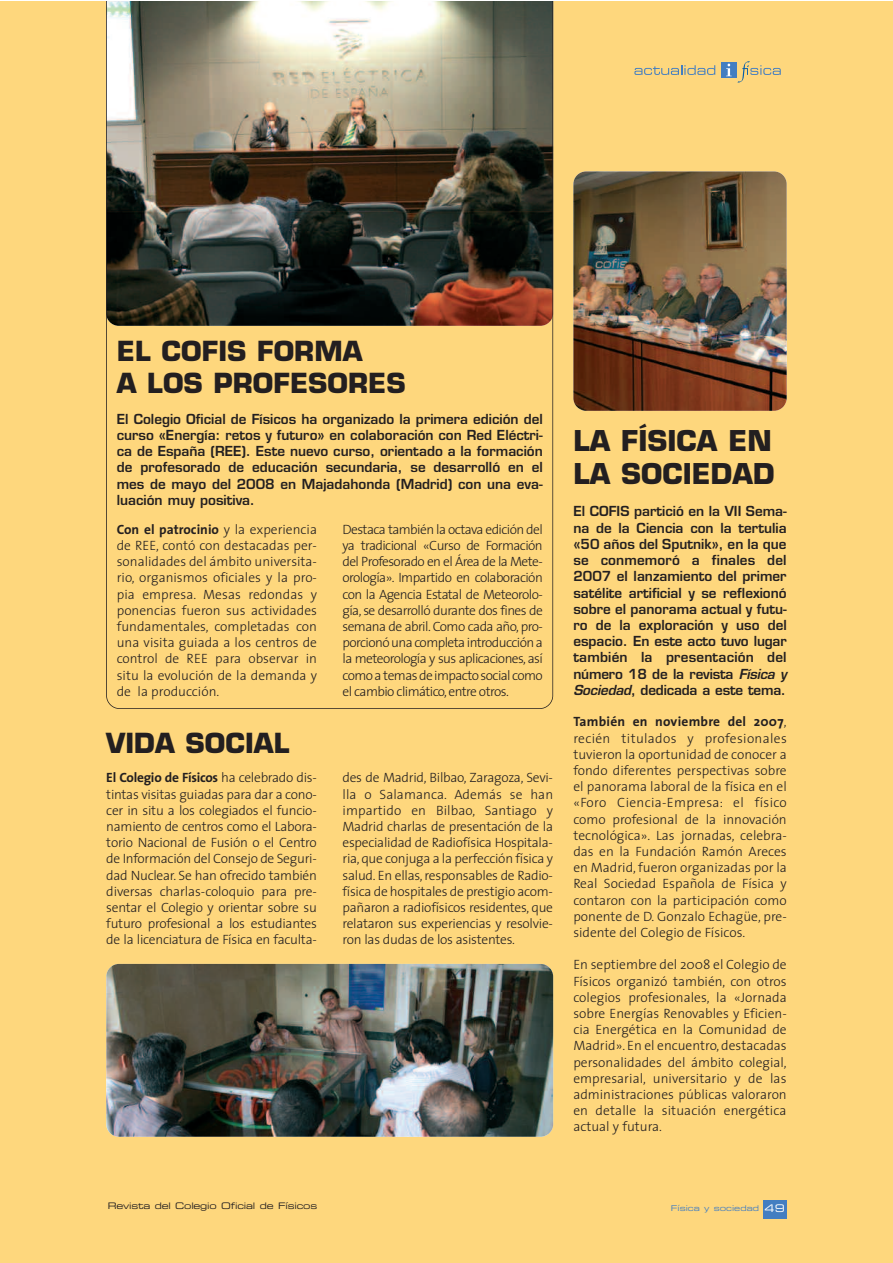
<style>
.page{position:relative;width:893px;height:1263px;background:#fff}
.page>*{position:absolute;margin:0;border:0;box-sizing:border-box;transform-origin:0 0}
.t1{font:700 27.9px/33.6px "Eurostile";color:#231f20}
.t2{font:700 27px/32.4px "Eurostile";color:#231f20}
.t3{font:300 13.5px/16.2px "The Sans";letter-spacing:-.02em;color:#231f20;text-align:justify}
.t4{font:600 13.5px/16.2px "Eurostile";color:#231f20;text-align:justify}
.t5{font:9px "Eurostile Extended Two";letter-spacing:-.02em;color:#231f20}
.t6{font:7.95px "Eurostile Extended Two";color:#437ec1}
.s1{font-weight:700}
.s2{font-style:italic}
.s3{font-size:10.5px;color:#fff}
</style>
<div class="page">
<div style="left:0;top:1px;width:892px;height:1262px;background:#fed77d"></div>
<div style="left:763px;top:1200px;width:24px;height:19px;background:#437ec1"></div>
<img style="left:106px;top:964px;width:447px;height:173px">
<img style="left:573px;top:171px;width:214px;height:240px">
<svg style="left:634px;top:65px;width:81px;height:10px"></svg>
<div style="left:721px;top:62px;width:15px;height:16px;background:#437ec1"></div>
<svg style="left:726px;top:61px;width:55px;height:21px"></svg>
<img style="left:106px;top:1px;width:447px;height:708px">
<h2 class="t2" style="left:117px;top:337px;width:290px">EL COFIS FORMA<br>A LOS PROFESORES</h2>
<p class="t4" style="left:117px;top:412px;width:428px">El Colegio Oficial de Físicos ha organizado la primera edición del curso «Energía: retos y futuro» en colaboración con Red Eléctri&shy;ca de España (REE). Este nuevo curso, orientado a la formación de profesorado de educación secundaria, se desarrolló en el mes de mayo del 2008 en Majadahonda (Madrid) con una eva&shy;luación muy positiva.</p>
<p class="t3" style="left:117px;top:522px;width:202px"><span class="s1">Con el patrocinio</span> y la experiencia de REE, contó con destacadas per&shy;sonalidades del ámbito universita&shy;rio, organismos oficiales y la pro&shy;pia empresa. Mesas redondas y ponencias fueron sus actividades fundamentales, completadas con una visita guiada a los centros de control de REE para observar in situ la evolución de la demanda y de la producción.</p>
<p class="t3" style="left:342px;top:522px;width:202px">Destaca también la octava edición del ya tradicional «Curso de Formación del Profesorado en el Área de la Mete&shy;orología». Impartido en colaboración con la Agencia Estatal de Meteorolo&shy;gía, se desarrolló durante dos fines de semana de abril. Como cada año, pro&shy;porcionó una completa introducción a la meteorología y sus aplicaciones, así como a temas de impacto social como el cambio climático,entre otros.</p>
<h2 class="t2" style="left:106px;top:730px;width:185px">VIDA SOCIAL</h2>
<p class="t3" style="left:106px;top:771px;width:212px"><span class="s1">El Colegio de Físicos</span> ha celebrado dis&shy;tintas visitas guiadas para dar a cono&shy;cer in situ a los colegiados el funcio&shy;namiento de centros como el Labora&shy;torio Nacional de Fusión o el Centro de Información del Consejo de Seguri&shy;dad Nuclear. Se han ofrecido también diversas charlas-coloquio para pre&shy;sentar el Colegio y orientar sobre su futuro profesional a los estudiantes de la licenciatura de Física en faculta-</p>
<p class="t3" style="left:342px;top:771px;width:212px">des de Madrid, Bilbao, Zaragoza, Sevi&shy;lla o Salamanca. Además se han impartido en Bilbao, Santiago y Madrid charlas de presentación de la especialidad de Radiofísica Hospitala&shy;ria, que conjuga a la perfección física y salud. En ellas, responsables de Radio&shy;física de hospitales de prestigio acom&shy;pañaron a radiofísicos residentes, que relataron sus experiencias y resolvie&shy;ron las dudas de los asistentes.</p>
<h1 class="t1" style="left:573px;top:427px;width:203px">LA FÍSICA EN<br>LA SOCIEDAD</h1>
<p class="t4" style="left:573px;top:505px;width:215px">El COFIS partició en la VII Sema&shy;na de la Ciencia con la tertulia «50 años del Sputnik», en la que se conmemoró a finales del 2007 el lanzamiento del primer satélite artificial y se reflexionó sobre el panorama actual y futu&shy;ro de la exploración y uso del espacio. En este acto tuvo lugar también la presentación del número 18 de la revista <span class="s2">Física y Sociedad</span>, dedicada a este tema.</p>
<p class="t3" style="left:573px;top:715px;width:215px"><span class="s1">También en noviembre del 2007</span>, recién titulados y profesionales tuvieron la oportunidad de conocer a fondo diferentes perspectivas sobre el panorama laboral de la física en el «Foro Ciencia-Empresa: el físico como profesional de la innovación tecnológica». Las jornadas, celebra&shy;das en la Fundación Ramón Areces en Madrid, fueron organizadas por la Real Sociedad Española de Física y contaron con la participación como ponente de D. Gonzalo Echagüe, pre&shy;sidente del Colegio de Físicos.</p>
<p class="t3" style="left:573px;top:958px;width:215px">En septiembre del 2008 el Colegio de Físicos organizó también, con otros colegios profesionales, la «Jornada sobre Energías Renovables y Eficien&shy;cia Energética en la Comunidad de Madrid». En el encuentro, destacadas personalidades del ámbito colegial, empresarial, universitario y de las administraciones públicas valoraron en detalle la situación energética actual y futura.</p>
<p class="t5" style="left:108px;top:1202px;width:211px">Revista del Colegio Oficial de Físicos</p>
<p class="t6" style="left:671px;top:1206px;width:115px">Física y sociedad <span class="s3">49</span></p>
</div>
